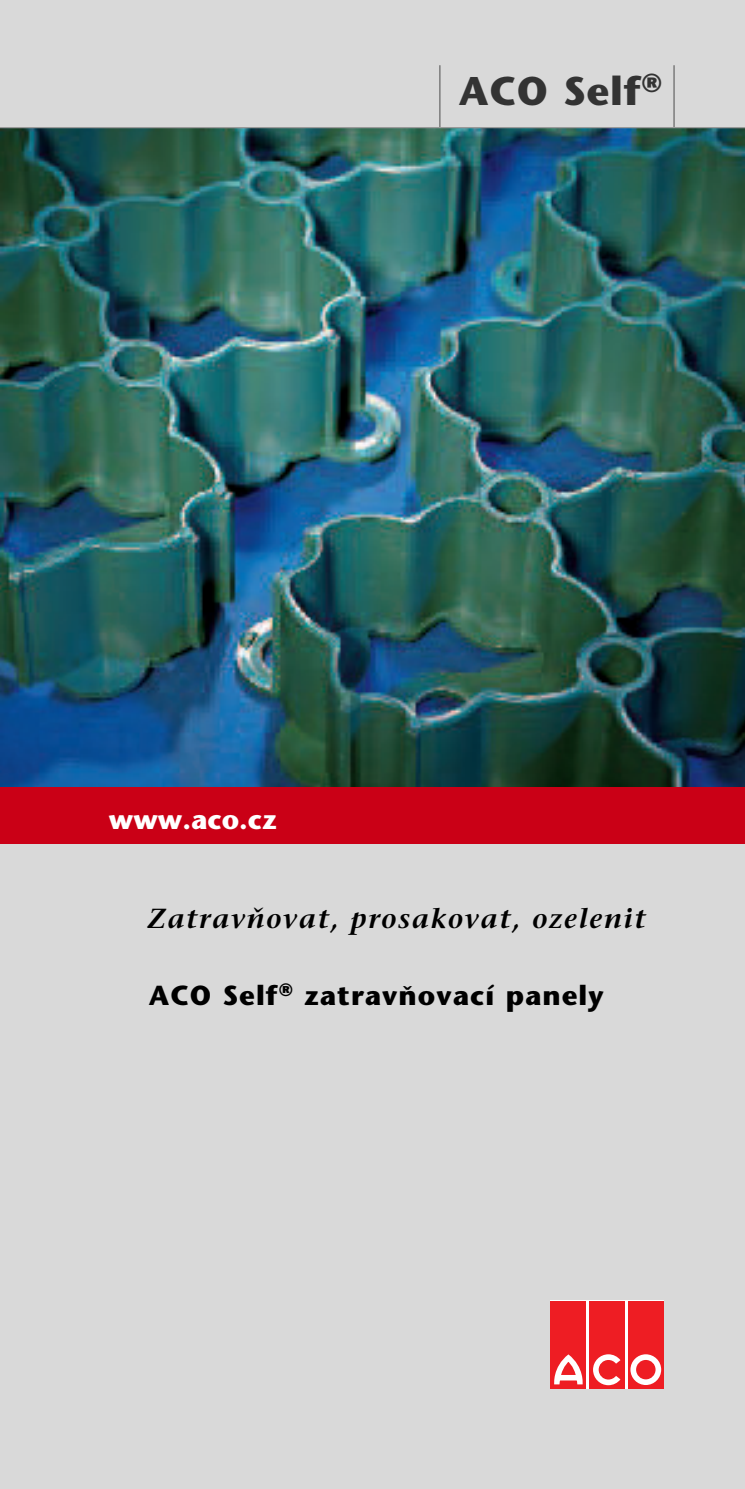
<style>
.page{position:relative;width:745px;height:1489px;background:#fff}
.page>*{position:absolute;margin:0;border:0;box-sizing:border-box;transform-origin:0 0}
.t1{font:700 40px "Stone Sans CE";letter-spacing:.02em;color:#333}
.t2{font:italic 600 27.5px "Stone Serif CE";letter-spacing:.06em;color:#000}
.t3{font:700 27.5px "Stone Sans CE";letter-spacing:.04em;color:#000}
.t4{font:700 27.5px "Stone Sans CE";color:#fff}
</style>
<div class="page">
<div style="left:0;top:813px;width:744px;height:675px;background:#d9d9d9"></div>
<img style="left:0;top:128px;width:744px;height:659px">
<div style="left:0;top:787px;width:744px;height:56px;background:#ca0016"></div>
<svg style="left:586px;top:1300px;width:41px;height:88px"></svg>
<div style="left:627px;top:1300px;width:36px;height:88px;background:#ee1d23"></div>
<svg style="left:630px;top:1354px;width:30px;height:30px"></svg>
<div style="left:588px;top:1300px;width:36px;height:88px;background:#ee1d23"></div>
<svg style="left:593px;top:1354px;width:27px;height:30px"></svg>
<div style="left:550px;top:1300px;width:36px;height:88px;background:#ee1d23"></div>
<svg style="left:554px;top:1354px;width:29px;height:30px"></svg>
<div style="left:0;top:0;width:744px;height:128px;background:#d9d9d9"></div>
<hr style="left:439px;top:65px;width:1px;height:63px;background:#4d4d4d">
<hr style="left:673px;top:65px;width:1px;height:63px;background:#4d4d4d">
<hr style="left:0;top:127px;width:744px;height:1px;background:#999">
<h1 class="t1" style="left:458px;top:75px;width:205px">ACO Self<sup>®</sup></h1>
<p class="t4" style="left:109px;top:808px;width:169px">www.aco.cz</p>
<p class="t2" style="left:147px;top:907px;width:499px">Zatravňovat, prosakovat, ozelenit</p>
<p class="t3" style="left:149px;top:984px;width:456px">ACO Self<sup>®</sup> zatravÀovací panely</p>
</div>
